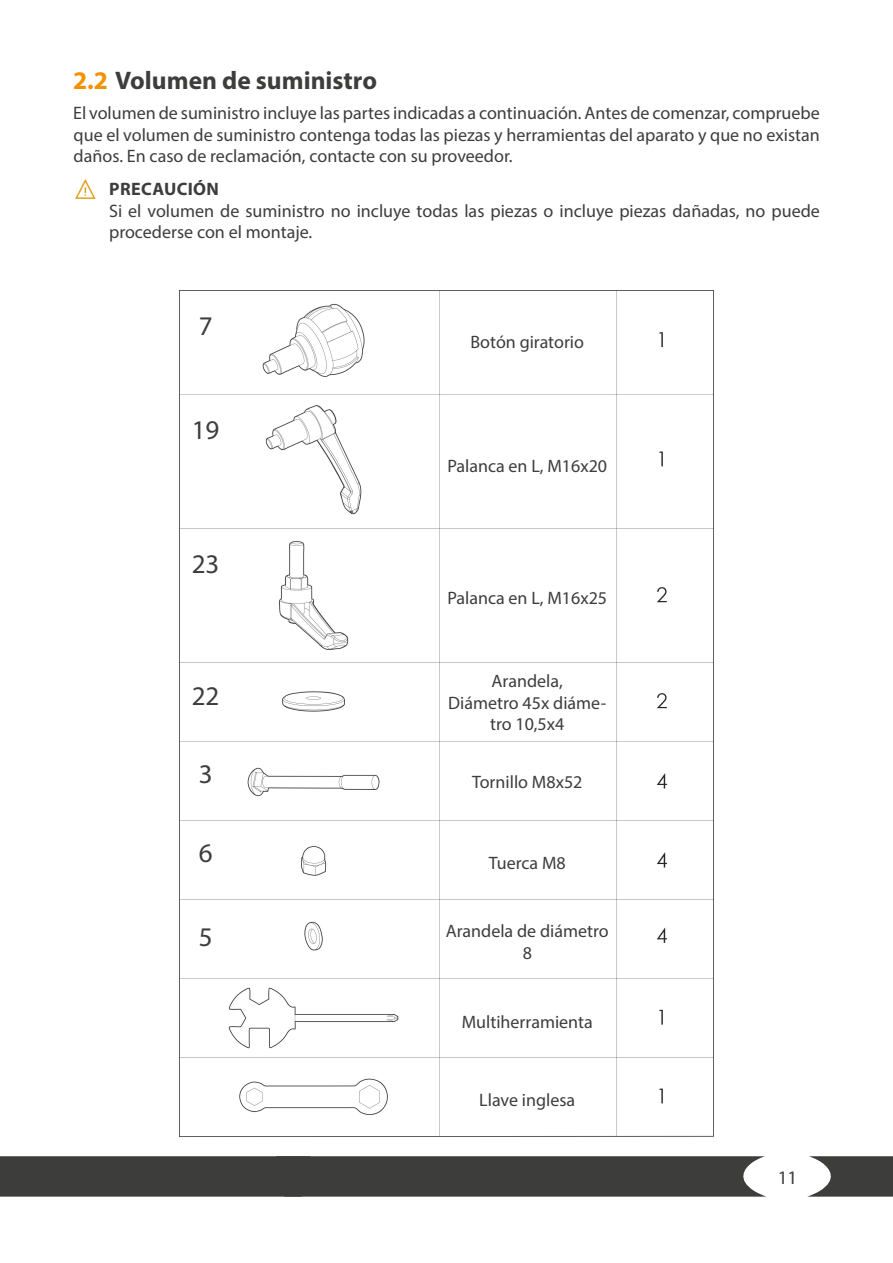
<style>
.page{position:relative;width:893px;height:1263px;background:#fff}
.page>*{position:absolute;margin:0;border:0;box-sizing:border-box;transform-origin:0 0}
.Einf__Abs{font:27px "Myriad Pro";color:#3d3d3c}
.t1{font:700 25.5px "Myriad Pro";color:#3d3d3c}
.t2{font:19.2px "Myriad Pro";color:#3d3d3c}
.Text_Hinweise{font:18px/21.1px "Myriad Pro";color:#3d3d3c;text-align:justify}
.Einf__Abs-2{font:18px/21.6px "Myriad Pro";color:#3d3d3c;text-align:center}
.t3{font:700 18px "Myriad Pro";letter-spacing:.02em;color:#3d3d3c}
.s1{color:#f39200}
.s2{color:#db9500}
</style>
<div class="page">
<img style="left:179px;top:290px;width:535px;height:847px">
<div style="left:185px;top:298px;width:41px;height:50px;background:#fff"></div>
<div style="left:185px;top:402px;width:41px;height:51px;background:#fff"></div>
<div style="left:185px;top:536px;width:41px;height:51px;background:#fff"></div>
<div style="left:185px;top:668px;width:41px;height:50px;background:#fff"></div>
<div style="left:185px;top:746px;width:41px;height:51px;background:#fff"></div>
<div style="left:185px;top:825px;width:41px;height:51px;background:#fff"></div>
<div style="left:185px;top:909px;width:41px;height:51px;background:#fff"></div>
<div style="left:0;top:1156px;width:765px;height:40px;background:#3d3d3c"></div>
<svg style="left:809px;top:1156px;width:84px;height:40px"></svg>
<div style="left:445px;top:304px;width:165px;height:72px;background:#fff"></div>
<div style="left:445px;top:427px;width:165px;height:73px;background:#fff"></div>
<div style="left:445px;top:559px;width:165px;height:72px;background:#fff"></div>
<div style="left:445px;top:668px;width:165px;height:65px;background:#fff"></div>
<div style="left:445px;top:746px;width:165px;height:66px;background:#fff"></div>
<div style="left:445px;top:828px;width:165px;height:66px;background:#fff"></div>
<div style="left:445px;top:907px;width:165px;height:66px;background:#fff"></div>
<div style="left:445px;top:986px;width:165px;height:66px;background:#fff"></div>
<div style="left:445px;top:1065px;width:165px;height:66px;background:#fff"></div>
<p class="t1" style="left:73px;top:64px;width:306px"><span class="s1">2.2</span> Volumen de suministro</p>
<p class="Text_Hinweise" style="left:73px;top:103px;width:748px">El volumen de suministro incluye las partes indicadas a continuación. Antes de comenzar, compruebe que el volumen de suministro contenga todas las piezas y herramientas del aparato y que no existan daños. En caso de reclamación, contacte con su proveedor.</p>
<p class="t3" style="left:73px;top:177px;width:147px"><span class="s2">⚠</span> PRECAUCIÓN</p>
<p class="Text_Hinweise" style="left:109px;top:200px;width:712px;line-height:21.6px">Si el volumen de suministro no incluye todas las piezas o incluye piezas dañadas, no puede procederse con el montaje.</p>
<p class="Einf__Abs" style="left:199px;top:309px;width:15px">7</p>
<p class="Einf__Abs" style="left:192px;top:413px;width:29px">19</p>
<p class="Einf__Abs" style="left:192px;top:547px;width:29px">23</p>
<p class="Einf__Abs" style="left:192px;top:679px;width:29px">22</p>
<p class="Einf__Abs" style="left:199px;top:758px;width:15px">3</p>
<p class="Einf__Abs" style="left:199px;top:836px;width:15px">6</p>
<p class="Einf__Abs" style="left:199px;top:920px;width:15px">5</p>
<p class="Einf__Abs-2" style="left:470px;top:331px;width:115px">Botón giratorio</p>
<p class="Einf__Abs-2" style="left:447px;top:455px;width:161px">Palanca en L, M16x20</p>
<p class="Einf__Abs-2" style="left:447px;top:586px;width:161px">Palanca en L, M16x25</p>
<p class="Einf__Abs-2" style="left:492px;top:670px;width:73px">Arandela,</p>
<p class="Einf__Abs-2" style="left:448px;top:692px;width:159px">Diámetro 45x diáme&shy;tro 10,5x4</p>
<p class="Einf__Abs-2" style="left:472px;top:770px;width:112px">Tornillo M8x52</p>
<p class="Einf__Abs-2" style="left:489px;top:852px;width:79px">Tuerca M8</p>
<p class="Einf__Abs-2" style="left:446px;top:920px;width:164px">Arandela de diámetro<br>8</p>
<p class="Einf__Abs-2" style="left:462px;top:1011px;width:133px">Multiherramienta</p>
<p class="Einf__Abs-2" style="left:479px;top:1089px;width:97px">Llave inglesa</p>
<p class="t2" style="left:778px;top:1166px;width:21px">11</p>
</div>
